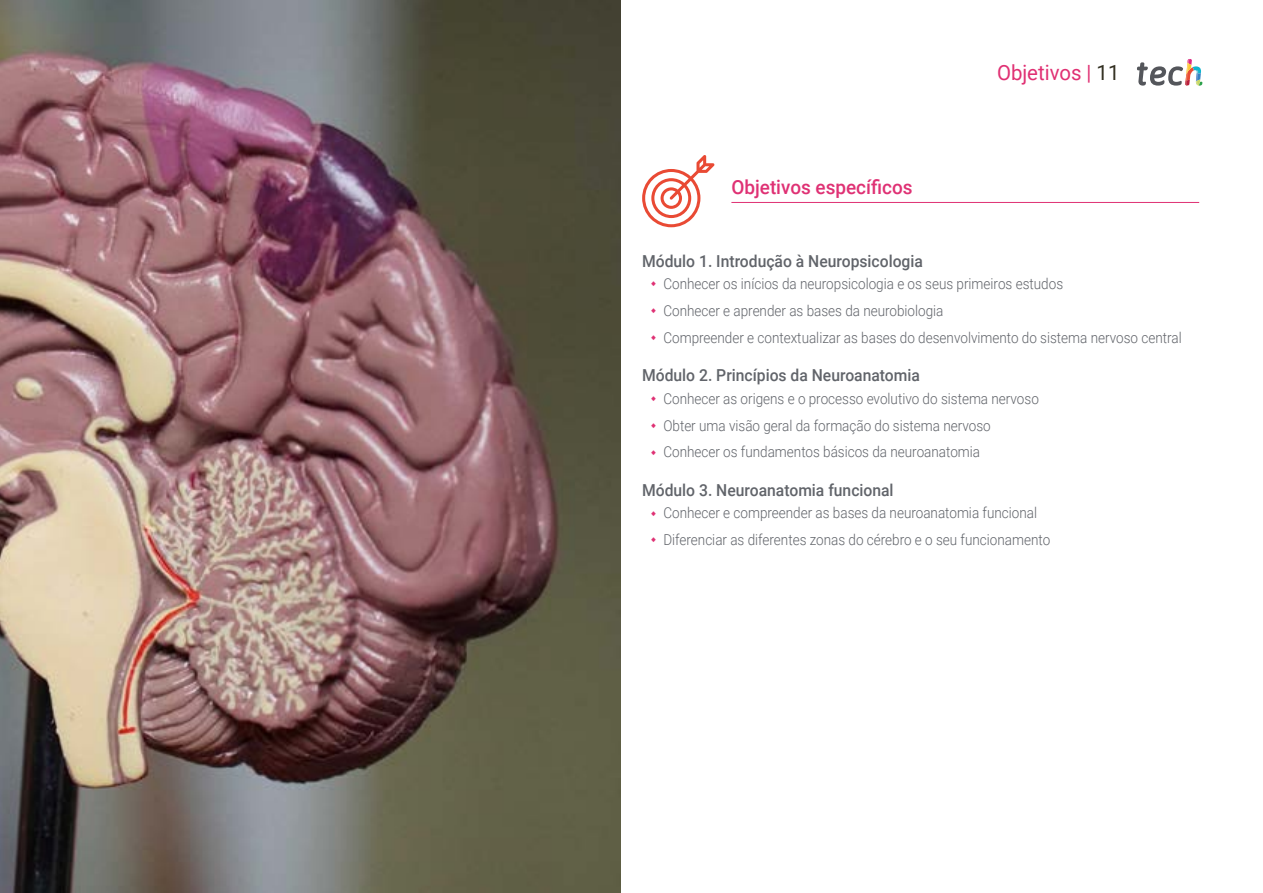
<style>
.page{position:relative;width:1263px;height:893px;background:#fff}
.page>*{position:absolute;margin:0;border:0;box-sizing:border-box;transform-origin:0 0}
.t1{font:21px "Roboto";color:#e03073}
.t2{font:500 19.5px "Roboto";color:#df3174}
.t3{font:500 16.5px "Roboto";color:#61646a;scale:.95 1}
.t4{font:300 15px/26.7px "Roboto";color:#61646a;scale:.9 1}
.s1{color:#312e20}
</style>
<div class="page">
<svg style="left:1137px;top:59px;width:65px;height:27px"></svg>
<hr style="left:731px;top:202px;width:468px;height:1px;background:#df3174">
<svg style="left:642px;top:155px;width:72px;height:72px"></svg>
<img style="left:0;top:0;width:621px;height:893px">
<h2 class="t2" style="left:731px;top:173px;width:183px">Objetivos específicos</h2>
<h1 class="t1" style="left:997px;top:57px;width:124px">Objetivos | <span class="s1">11</span></h1>
<p class="t3" style="left:642px;top:249px;width:297px">Módulo 1. Introdução à Neuropsicologia</p>
<p class="t4" style="left:663px;top:270px;width:577px">Conhecer os inícios da neuropsicologia e os seus primeiros estudos<br>Conhecer e aprender as bases da neurobiologia<br>Compreender e contextualizar as bases do desenvolvimento do sistema nervoso central</p>
<p class="t3" style="left:642px;top:364px;width:294px">Módulo 2. Princípios da Neuroanatomia</p>
<p class="t4" style="left:663px;top:385px;width:419px">Conhecer as origens e o processo evolutivo do sistema nervoso<br>Obter uma visão geral da formação do sistema nervoso<br>Conhecer os fundamentos básicos da neuroanatomia</p>
<p class="t3" style="left:642px;top:479px;width:266px">Módulo 3. Neuroanatomia funcional</p>
<p class="t4" style="left:663px;top:499px;width:431px">Conhecer e compreender as bases da neuroanatomia funcional<br>Diferenciar as diferentes zonas do cérebro e o seu funcionamento</p>
</div>
